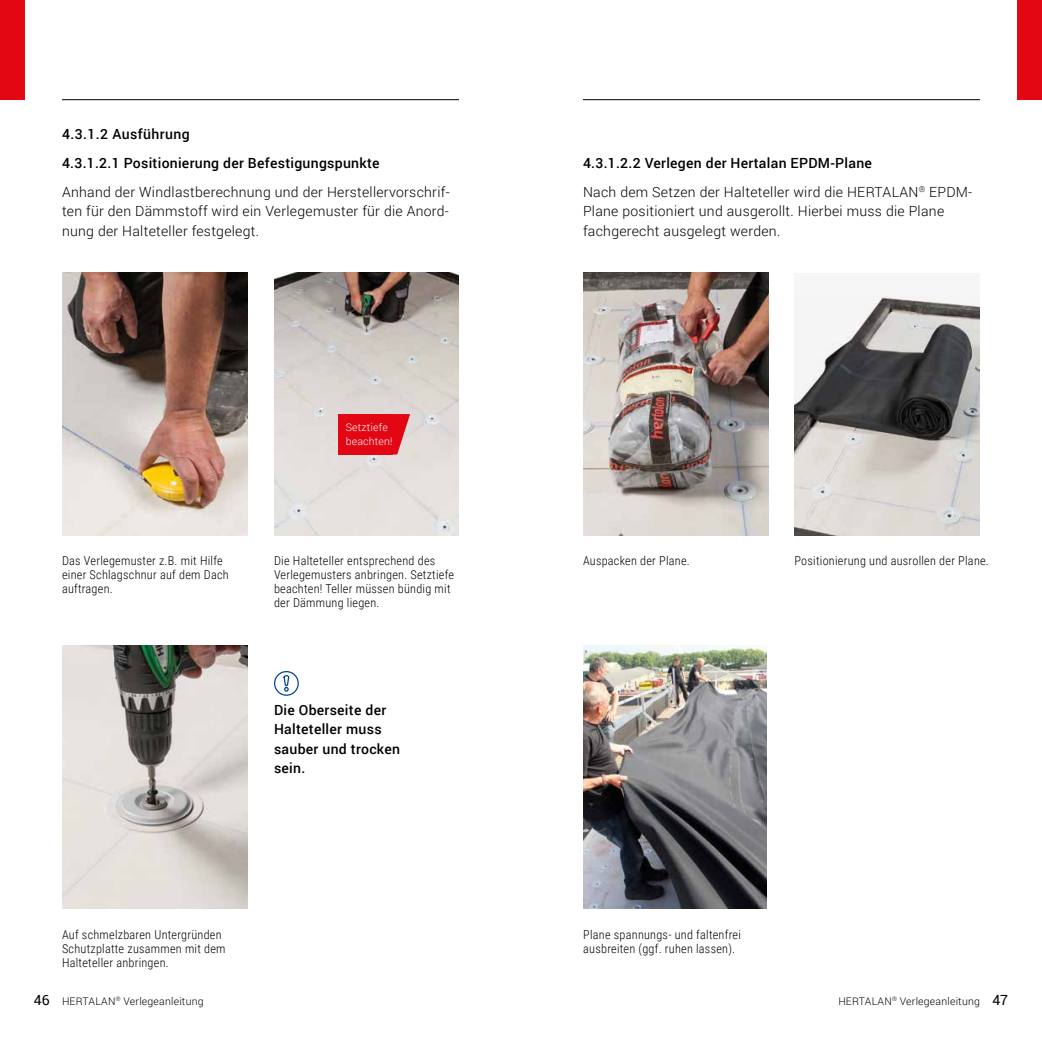
<style>
.page{position:relative;width:1042px;height:1042px;background:#fff}
.page>*{position:absolute;margin:0;border:0;box-sizing:border-box;transform-origin:0 0}
.t1{font:300 14px/19.2px "Roboto";letter-spacing:.02em;color:#000}
.t2{font:500 14px/19.2px "Roboto";letter-spacing:.02em;color:#000}
.t3{font:300 12.25px/14px "Roboto Condensed";letter-spacing:.02em;color:#000}
.t4{font:300 10.5px "Roboto";letter-spacing:.02em;color:#000}
.t5{font:300 10.5px/14px "Roboto";letter-spacing:.02em;color:#fff}
.s1{font-weight:500}
.s2{font-weight:400;font-size:14px}
</style>
<div class="page">
<div style="left:1017px;top:0;width:25px;height:99px;background:#e30613"></div>
<div style="left:0;top:0;width:25px;height:99px;background:#e30613"></div>
<img style="left:62px;top:645px;width:185px;height:263px">
<img style="left:274px;top:273px;width:185px;height:263px">
<img style="left:62px;top:273px;width:185px;height:263px">
<div style="left:274px;top:671px;width:25px;height:25px;border:1px solid #014694;border-radius:50%"></div>
<svg style="left:283px;top:671px;width:7px;height:21px"></svg>
<img style="left:583px;top:645px;width:183px;height:263px">
<div style="left:794px;top:273px;width:186px;height:263px;background:#f6f6f6"></div>
<img style="left:794px;top:297px;width:186px;height:239px">
<img style="left:583px;top:273px;width:185px;height:263px">
<hr style="left:62px;top:99px;width:397px;height:1px;background:#000">
<hr style="left:583px;top:99px;width:397px;height:1px;background:#000">
<svg style="left:393px;top:414px;width:17px;height:40px"></svg>
<div style="left:338px;top:414px;width:55px;height:40px;background:#e30613"></div>
<p class="t2" style="left:62px;top:119px;width:319px;line-height:29.2px">4.3.1.2 Ausführung<br>4.3.1.2.1 Positionierung der Befestigungspunkte</p>
<p class="t1" style="left:62px;top:182px;width:389px;text-align:justify">Anhand der Windlastberechnung und der Herstellervorschrif&shy;ten für den Dämmstoff wird ein Verlegemuster für die Anord&shy;nung der Halteteller festgelegt.</p>
<p class="t3" style="left:62px;top:553px;width:168px">Das Verlegemuster z.B. mit Hilfe einer Schlagschnur auf dem Dach auftragen.</p>
<p class="t5" style="left:346px;top:420px;width:48px">Setztiefe beachten!</p>
<p class="t3" style="left:274px;top:553px;width:182px">Die Halteteller entsprechend des<br>Verlegemusters anbringen. Setztiefe beachten! Teller müssen bündig mit der Dämmung liegen.</p>
<p class="t2" style="left:274px;top:700px;width:128px">Die Oberseite der<br>Halteteller muss sauber und trocken sein.</p>
<p class="t3" style="left:62px;top:926px;width:165px">Auf schmelzbaren Untergründen<br>Schutzplatte zusammen mit dem<br>Halteteller anbringen.</p>
<p class="t1" style="left:583px;top:148px;width:391px;line-height:29.2px"><span class="s1">4.3.1.2.2 Verlegen der Hertalan EPDM-Plane<br></span>Nach dem Setzen der Halteteller wird die HERTALAN<sup>®</sup> EPDM-</p>
<p class="t1" style="left:583px;top:201px;width:363px">Plane positioniert und ausgerollt. Hierbei muss die Plane fachgerecht ausgelegt werden.</p>
<p class="t3" style="left:583px;top:553px;width:108px">Auspacken der Plane.</p>
<p class="t3" style="left:794px;top:553px;width:196px">Positionierung und ausrollen der Plane.</p>
<p class="t3" style="left:583px;top:926px;width:159px">Plane spannungs- und faltenfrei ausbreiten (ggf. ruhen lassen).</p>
<p class="t4" style="left:34px;top:994px;width:171px"><span class="s2">46</span> HERTALAN<sup>®</sup> Verlegeanleitung</p>
<p class="t4" style="left:838px;top:994px;width:171px">HERTALAN<sup>®</sup> Verlegeanleitung <span class="s2">47</span></p>
</div>
